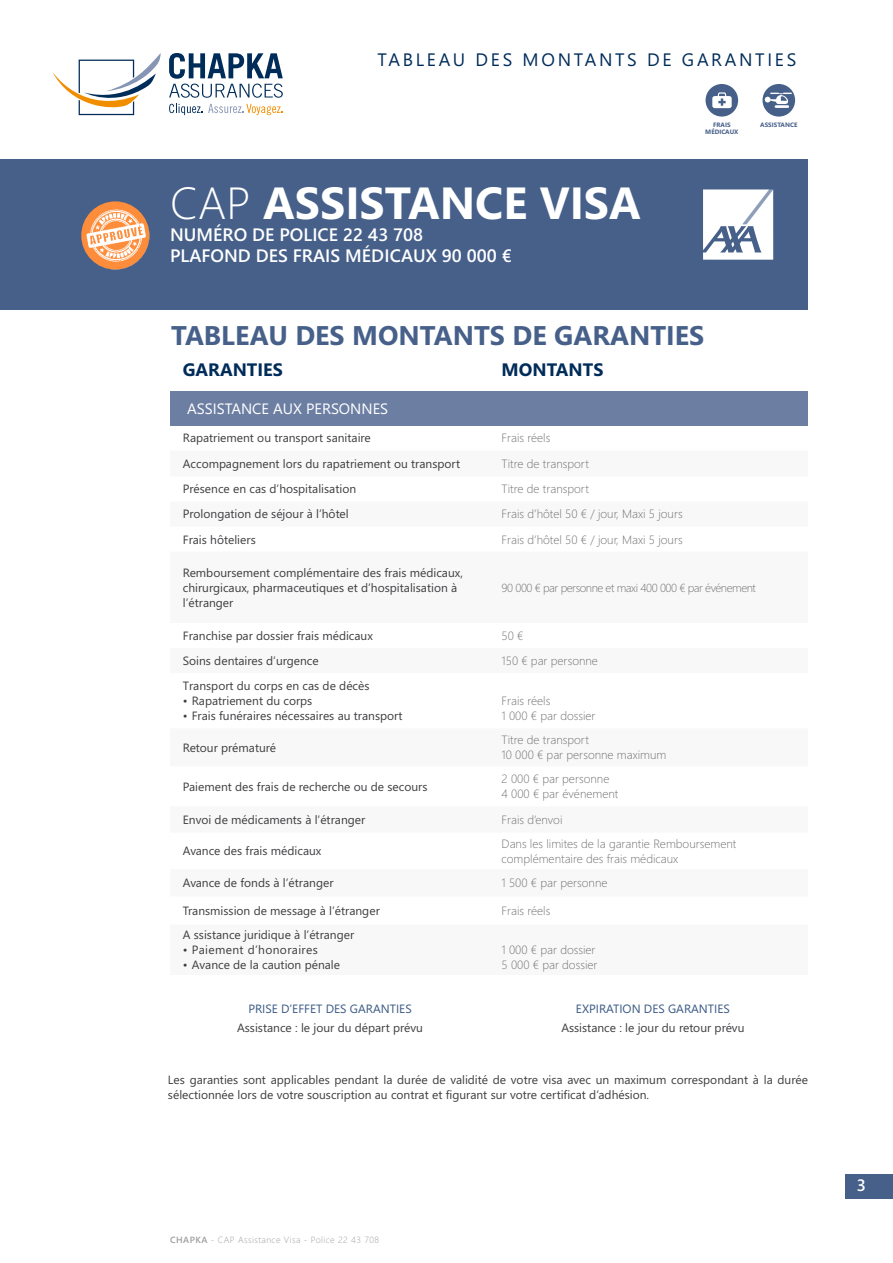
<style>
.page{position:relative;width:893px;height:1263px;background:#fff}
.page>*{position:absolute;margin:0;border:0;box-sizing:border-box;transform-origin:0 0}
.t1{font:700 45px "Segoe WP";color:#fff}
.t2{font:700 27px "Segoe WP";color:#46608a}
.t3{font:600 18px/21.6px "Segoe WP";color:#fff}
.t4{font:18px "Segoe WP";letter-spacing:.15em;color:#002c5a}
.t5{font:700 18px "Segoe WP";color:#002c5a}
.t6{font:600 16.5px "Segoe WP";color:#fff}
.t7{font:15px "Segoe WP";color:#fff}
.t8{font:12px/15px "Segoe WP";color:#3e3d40}
.t9{font:300 12px/15px "Segoe WP";color:#707172}
.t10{font:12px "Segoe WP";color:#395883}
.t11{font:12px "Segoe WP";letter-spacing:.03em;color:#3e3d40}
.t12{font:300 11.7px "Segoe WP";letter-spacing:-.04em;color:#707172}
.t13{font:300 9px "Segoe WP";letter-spacing:.05em;color:#9c9e9f}
.t14{font:700 6.3px "Segoe WP";color:#46608a}
.s1{font-weight:300}
.s2{font-weight:600}
</style>
<div class="page">
<div style="left:845px;top:1174px;width:48px;height:24px;background:#46608a"></div>
<div style="left:170px;top:391px;width:638px;height:34px;background:#6c7ea2"></div>
<div style="left:0;top:160px;width:808px;height:150px;background:#46608a"></div>
<svg style="left:52px;top:53px;width:109px;height:63px"></svg>
<svg style="left:169px;top:104px;width:114px;height:11px"></svg>
<svg style="left:169px;top:53px;width:114px;height:45px"></svg>
<img style="left:81px;top:201px;width:68px;height:69px;border-radius:34px">
<svg style="left:762px;top:84px;width:33px;height:33px"></svg>
<svg style="left:765px;top:93px;width:27px;height:15px"></svg>
<div style="left:705px;top:84px;width:33px;height:33px;background:#46608a;border-radius:50%"></div>
<svg style="left:712px;top:92px;width:20px;height:16px"></svg>
<svg style="left:703px;top:189px;width:70px;height:71px;background:#dde1e9"></svg>
<h3 class="t4" style="left:378px;top:48px;width:420px">TABLEAU DES MONTANTS DE GARANTIES</h3>
<h1 class="t1" style="left:170px;top:171px;width:472px"><span class="s1">CAP</span> ASSISTANCE VISA</h1>
<h3 class="t3" style="left:170px;top:223px;width:343px">NUMÉRO DE POLICE 22 43 708<br>PLAFOND DES FRAIS MÉDICAUX 90 000 €</h3>
<p class="t14" style="left:713px;top:120px;width:19px">FRAIS</p>
<p class="t14" style="left:760px;top:120px;width:39px">ASSISTANCE</p>
<p class="t14" style="left:705px;top:127px;width:35px">MÉDICAUX</p>
<h2 class="t2" style="left:171px;top:317px;width:535px">TABLEAU DES MONTANTS DE GARANTIES</h2>
<h3 class="t5" style="left:183px;top:357px;width:102px">GARANTIES</h3>
<h3 class="t5" style="left:502px;top:357px;width:103px">MONTANTS</h3>
<p class="t7" style="left:187px;top:398px;width:203px">ASSISTANCE AUX PERSONNES</p>
<p class="t8" style="left:183px;top:430px;width:190px">Rapatriement ou transport sanitaire</p>
<p class="t9" style="left:502px;top:430px;width:50px">Frais réels</p>
<p class="t8" style="left:183px;top:455px;width:279px">Accompagnement lors du rapatriement ou transport</p>
<p class="t9" style="left:502px;top:456px;width:89px">Titre de transport</p>
<p class="t8" style="left:183px;top:481px;width:175px">Présence en cas d’hospitalisation</p>
<p class="t9" style="left:502px;top:481px;width:89px">Titre de transport</p>
<p class="t8" style="left:183px;top:506px;width:167px">Prolongation de séjour à l’hôtel</p>
<p class="t9" style="left:502px;top:506px;width:183px">Frais d’hôtel 50 € / jour, Maxi 5 jours</p>
<p class="t8" style="left:183px;top:531px;width:74px">Frais hôteliers</p>
<p class="t9" style="left:502px;top:531px;width:183px">Frais d’hôtel 50 € / jour, Maxi 5 jours</p>
<p class="t8" style="left:183px;top:564px;width:282px">Remboursement complémentaire des frais médicaux, chirurgicaux, pharmaceutiques et d’hospitalisation à l’étranger</p>
<p class="t12" style="left:502px;top:579px;width:256px">90 000 € par personne et maxi 400 000 € par événement</p>
<p class="t8" style="left:183px;top:628px;width:192px">Franchise par dossier frais médicaux</p>
<p class="t9" style="left:502px;top:628px;width:23px">50 €</p>
<p class="t8" style="left:183px;top:653px;width:137px">Soins dentaires d’urgence</p>
<p class="t9" style="left:502px;top:653px;width:98px">150 € par personne</p>
<p class="t8" style="left:183px;top:678px;width:188px">Transport du corps en cas de décès</p>
<p class="t8" style="left:183px;top:693px;width:131px">• Rapatriement du corps</p>
<p class="t8" style="left:183px;top:708px;width:221px">• Frais funéraires nécessaires au transport</p>
<p class="t9" style="left:502px;top:693px;width:95px">Frais réels<br>1 000 € par dossier</p>
<p class="t8" style="left:183px;top:739px;width:95px">Retour prématuré</p>
<p class="t9" style="left:502px;top:732px;width:166px">Titre de transport<br>10 000 € par personne maximum</p>
<p class="t8" style="left:183px;top:778px;width:246px">Paiement des frais de recherche ou de secours</p>
<p class="t9" style="left:502px;top:771px;width:118px">2 000 € par personne<br>4 000 € par événement</p>
<p class="t8" style="left:183px;top:811px;width:184px">Envoi de médicaments à l’étranger</p>
<p class="t9" style="left:502px;top:811px;width:62px">Frais d’envoi</p>
<p class="t8" style="left:183px;top:843px;width:140px">Avance des frais médicaux</p>
<p class="t9" style="left:502px;top:835px;width:236px">Dans les limites de la garantie Remboursement complémentaire des frais médicaux</p>
<p class="t8" style="left:183px;top:875px;width:152px">Avance de fonds à l’étranger</p>
<p class="t9" style="left:502px;top:875px;width:107px">1 500 € par personne</p>
<p class="t8" style="left:183px;top:902px;width:198px">Transmission de message à l’étranger</p>
<p class="t9" style="left:502px;top:902px;width:50px">Frais réels</p>
<p class="t8" style="left:183px;top:927px;width:173px">A ssistance juridique à l’étranger</p>
<p class="t11" style="left:183px;top:941px;width:137px">• Paiement d’honoraires</p>
<p class="t8" style="left:183px;top:957px;width:159px">• Avance de la caution pénale</p>
<p class="t9" style="left:502px;top:942px;width:97px">1 000 € par dossier<br>5 000 € par dossier</p>
<p class="t10" style="left:248px;top:1000px;width:165px">PRISE D’EFFET DES GARANTIES</p>
<p class="t8" style="left:237px;top:1020px;width:187px">Assistance : le jour du départ prévu</p>
<p class="t10" style="left:576px;top:1000px;width:155px">EXPIRATION DES GARANTIES</p>
<p class="t8" style="left:561px;top:1020px;width:185px">Assistance : le jour du retour prévu</p>
<p class="t8" style="left:168px;top:1072px;width:641px">Les garanties sont applicables pendant la durée de validité de votre visa avec un maximum correspondant à la durée sélectionnée lors de votre souscription au contrat et figurant sur votre certificat d’adhésion.</p>
<p class="t13" style="left:170px;top:1233px;width:211px"><span class="s2">CHAPKA</span> - CAP Assistance Visa - Police 22 43 708</p>
<h3 class="t6" style="left:857px;top:1174px;width:11px">3</h3>
</div>
